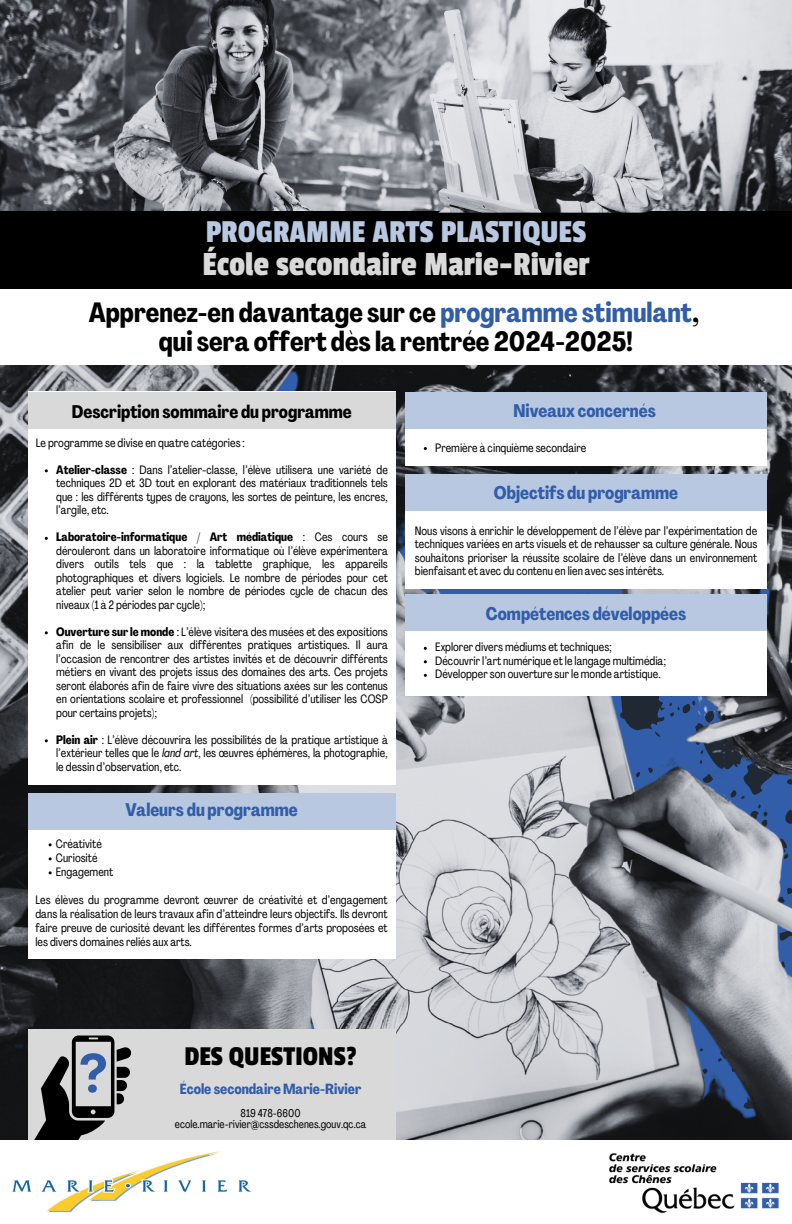
<style>
.page{position:relative;width:792px;height:1224px;background:#fff}
.page>*{position:absolute;margin:0;border:0;box-sizing:border-box;transform-origin:0 0}
.t1{font:35.5px "Passion One";color:#d9d9d9}
.t2{font:33.5px "Passion One";color:#b9c8e1}
.t3{font:28.5px "Passion One";color:#000}
.t4{font:700 27.5px "Agrandir Tight";color:#000}
.t5{font:700 18px "Agrandir Tight";color:#325da8}
.t6{font:700 18px "Agrandir Tight";color:#000}
.t7{font:700 14.5px "Agrandir Tight";color:#325da8}
.t8{font:12px/13.5px "Agrandir Tight";color:#000;text-align:justify}
.t9{font:11.2px "Agrandir Tight";color:#000}
.s1{color:#325da8}
.s2{font-weight:700}
.s3{font-style:italic}
</style>
<div class="page">
<div style="left:0;top:201px;width:792px;height:88px;background:#000"></div>
<img style="left:0;top:365px;width:792px;height:775px">
<div style="left:28px;top:392px;width:368px;height:393px;background:#fff"></div>
<div style="left:406px;top:392px;width:361px;height:73px;background:#fff"></div>
<div style="left:28px;top:819px;width:368px;height:140px;background:#fff"></div>
<div style="left:406px;top:474px;width:361px;height:115px;background:#fff"></div>
<div style="left:406px;top:474px;width:361px;height:37px;background:#b9c8e1"></div>
<div style="left:406px;top:597px;width:361px;height:99px;background:#fff"></div>
<div style="left:28px;top:392px;width:368px;height:37px;background:#d9d9d9"></div>
<div style="left:406px;top:392px;width:361px;height:37px;background:#b9c8e1"></div>
<div style="left:28px;top:794px;width:368px;height:36px;background:#b9c8e1"></div>
<div style="left:406px;top:595px;width:361px;height:36px;background:#b9c8e1"></div>
<svg style="left:730px;top:365px;width:37px;height:3px"></svg>
<div style="left:28px;top:1029px;width:368px;height:112px;background:#d9d9d9"></div>
<svg style="left:28px;top:1036px;width:104px;height:105px"></svg>
<svg style="left:0;top:210px;width:792px;height:1px"></svg>
<img style="left:593px;top:1138px;width:199px;height:76px">
<img style="left:12px;top:1151px;width:239px;height:61px">
<img style="left:0;top:0;width:792px;height:210px">
<img style="left:415px;top:0;width:254px;height:213px">
<svg style="left:424px;top:604px;width:368px;height:520px"></svg>
<p class="t2" style="left:206px;top:214px;width:382px">PROGRAMME ARTS PLASTIQUES</p>
<p class="t1" style="left:202px;top:245px;width:389px">École secondaire Marie-Rivier</p>
<p class="t4" style="left:89px;top:302px;width:612px">Apprenez-en davantage sur ce <span class="s1">programme stimulant</span>,</p>
<p class="t4" style="left:159px;top:330px;width:476px">qui sera offert dès la rentrée 2024-2025!</p>
<p class="t6" style="left:72px;top:404px;width:282px">Description sommaire du programme</p>
<p class="t8" style="left:36px;top:437px;width:211px">Le programme se divise en quatre catégories :</p>
<p class="t8" style="left:56px;top:464px;width:333px"><span class="s2">Atelier-classe</span> : Dans l’atelier-classe, l’élève utilisera une variété de techniques 2D et 3D tout en explorant des matériaux traditionnels tels que : les différents types de crayons, les sortes de peinture, les encres, l’argile, etc.</p>
<p class="t8" style="left:56px;top:532px;width:333px"><span class="s2">Laboratoire-informatique / Art médiatique</span> : Ces cours se dérouleront dans un laboratoire informatique où l’élève expérimentera divers outils tels que : la tablette graphique, les appareils photographiques et divers logiciels. Le nombre de périodes pour cet atelier peut varier selon le nombre de périodes cycle de chacun des niveaux (1 à 2 périodes par cycle);</p>
<p class="t8" style="left:56px;top:626px;width:333px"><span class="s2">Ouverture sur le monde</span> : L’élève visitera des musées et des expositions afin de le sensibiliser aux différentes pratiques artistiques. Il aura l’occasion de rencontrer des artistes invités et de découvrir différents métiers en vivant des projets issus des domaines des arts. Ces projets seront élaborés afin de faire vivre des situations axées sur les contenus en orientations scolaire et professionnel (possibilité d’utiliser les COSP pour certains projets);</p>
<p class="t8" style="left:56px;top:734px;width:333px"><span class="s2">Plein air</span> : L’élève découvrira les possibilités de la pratique artistique à l’extérieur telles que le <span class="s3">land art</span>, les œuvres éphémères, la photographie, le dessin d’observation, etc.</p>
<p class="t5" style="left:125px;top:802px;width:174px">Valeurs du programme</p>
<p class="t8" style="left:56px;top:838px;width:47px">Créativité</p>
<p class="t8" style="left:56px;top:852px;width:43px">Curiosité</p>
<p class="t8" style="left:56px;top:866px;width:59px">Engagement</p>
<p class="t8" style="left:35px;top:894px;width:354px;line-height:14px">Les élèves du programme devront œuvrer de créativité et d’engagement dans la réalisation de leurs travaux afin d’atteindre leurs objectifs. Ils devront faire preuve de curiosité devant les différentes formes d’arts proposées et les divers domaines reliés aux arts.</p>
<p class="t5" style="left:514px;top:404px;width:144px">Niveaux concernés</p>
<p class="t8" style="left:435px;top:442px;width:153px">Première à cinquième secondaire</p>
<p class="t5" style="left:494px;top:485px;width:186px">Objectifs du programme</p>
<p class="t8" style="left:415px;top:525px;width:344px">Nous visons à enrichir le développement de l’élève par l’expérimentation de techniques variées en arts visuels et de rehausser sa culture générale. Nous souhaitons prioriser la réussite scolaire de l’élève dans un environnement bienfaisant et avec du contenu en lien avec ses intérêts.</p>
<p class="t5" style="left:486px;top:606px;width:202px">Compétences développées</p>
<p class="t8" style="left:435px;top:642px;width:178px">Explorer divers médiums et techniques;</p>
<p class="t8" style="left:435px;top:655px;width:232px">Découvrir l’art numérique et le langage multimédia;</p>
<p class="t8" style="left:435px;top:669px;width:227px">Développer son ouverture sur le monde artistique.</p>
<p class="t3" style="left:184px;top:1042px;width:174px">DES QUESTIONS?</p>
<p class="t7" style="left:180px;top:1083px;width:183px">École secondaire Marie-Rivier</p>
<p class="t9" style="left:241px;top:1109px;width:61px">819 478-6600</p>
<p class="t9" style="left:175px;top:1120px;width:193px">ecole.marie-rivier@cssdeschenes.gouv.qc.ca</p>
</div>
